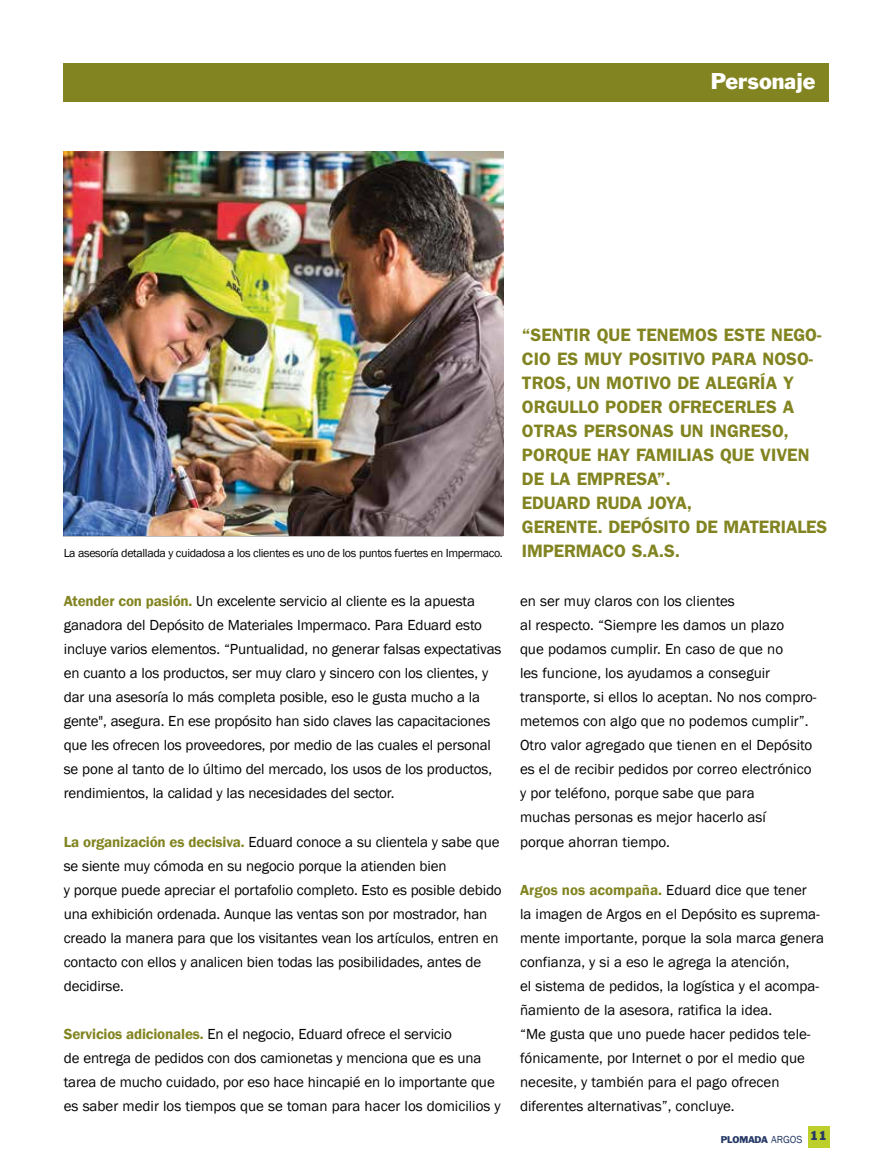
<style>
.page{position:relative;width:893px;height:1170px;background:#fff}
.page>*{position:absolute;margin:0;border:0;box-sizing:border-box;transform-origin:0 0}
.t1{font:21px "Franklin Gothic BT";color:#fff}
.t2{font:600 18px/24px "ITC Franklin Gothic Std";color:#828421}
.t3{font:15px/24px "Franklin Gothic";letter-spacing:-.01em;color:#000}
.t4{font:12px "Franklin Gothic";letter-spacing:-.03em;color:#000}
.t5{font:9px "Franklin Gothic BT";color:#263967}
.s1{font-family:"ITC Franklin Gothic Std";font-weight:600;font-size:18px;color:#828421}
.s2{font-weight:600;color:#828421}
.s3{font-family:"Franklin Gothic";font-size:10.5px}
</style>
<div class="page">
<div style="left:808px;top:1126px;width:21px;height:21px;background:#bccf2b"></div>
<div style="left:64px;top:64px;width:765px;height:38px;background:#828421"></div>
<img style="left:64px;top:151px;width:439px;height:385px">
<h1 class="t1" style="left:711px;top:69px;width:106px">Personaje</h1>
<p class="t2" style="left:522px;top:323px;width:307px">“SENTIR QUE TENEMOS ESTE NEGO-<br>CIO ES MUY POSITIVO PARA NOSO-<br>TROS, UN MOTIVO DE ALEGRÍA Y<br>ORGULLO PODER OFRECERLES A<br>OTRAS PERSONAS UN INGRESO,<br>PORQUE HAY FAMILIAS QUE VIVEN<br>DE LA EMPRESA”.<br>EDUARD RUDA JOYA,<br>GERENTE. DEPÓSITO DE MATERIALES</p>
<p class="t4" style="left:64px;top:545px;width:618px">La asesoría detallada y cuidadosa a los clientes es uno de los puntos fuertes en Impermaco. <span class="s1">IMPERMACO S.A.S.</span></p>
<p class="t3" style="left:520px;top:589px;width:298px">en ser muy claros con los clientes<br>al respecto. “Siempre les damos un plazo<br>que podamos cumplir. En caso de que no<br>les funcione, los ayudamos a conseguir transporte, si ellos lo aceptan. No nos compro&shy;metemos con algo que no podemos cumplir”.<br>Otro valor agregado que tienen en el Depósito es el de recibir pedidos por correo electrónico y por teléfono, porque sabe que para<br>muchas personas es mejor hacerlo así<br>porque ahorran tiempo.</p>
<p class="t3" style="left:520px;top:877px;width:306px"><span class="s2">Argos nos acompaña.</span> Eduard dice que tener<br>la imagen de Argos en el Depósito es suprema&shy;mente importante, porque la sola marca genera confianza, y si a eso le agrega la atención,<br>el sistema de pedidos, la logística y el acompa&shy;ñamiento de la asesora, ratifica la idea.<br>“Me gusta que uno puede hacer pedidos tele&shy;fónicamente, por Internet o por el medio que necesite, y también para el pago ofrecen diferentes alternativas”, concluye.</p>
<p class="t3" style="left:64px;top:589px;width:439px"><span class="s2">Atender con pasión.</span> Un excelente servicio al cliente es la apuesta ganadora del Depósito de Materiales Impermaco. Para Eduard esto incluye varios elementos. “Puntualidad, no generar falsas expectativas en cuanto a los productos, ser muy claro y sincero con los clientes, y dar una asesoría lo más completa posible, eso le gusta mucho a la gente", asegura. En ese propósito han sido claves las capacitaciones que les ofrecen los proveedores, por medio de las cuales el personal se pone al tanto de lo último del mercado, los usos de los productos, rendimientos, la calidad y las necesidades del sector.</p>
<p class="t3" style="left:64px;top:829px;width:439px"><span class="s2">La organización es decisiva.</span> Eduard conoce a su clientela y sabe que se siente muy cómoda en su negocio porque la atienden bien<br>y porque puede apreciar el portafolio completo. Esto es posible debido una exhibición ordenada. Aunque las ventas son por mostrador, han creado la manera para que los visitantes vean los artículos, entren en contacto con ellos y analicen bien todas las posibilidades, antes de decidirse.</p>
<p class="t3" style="left:64px;top:1021px;width:439px"><span class="s2">Servicios adicionales.</span> En el negocio, Eduard ofrece el servicio<br>de entrega de pedidos con dos camionetas y menciona que es una tarea de mucho cuidado, por eso hace hincapié en lo importante que es saber medir los tiempos que se toman para hacer los domicilios y</p>
<p class="t5" style="left:721px;top:1134px;width:108px">PLOMADA <span class="s3">ARGOS</span> <sup>11</sup></p>
</div>
